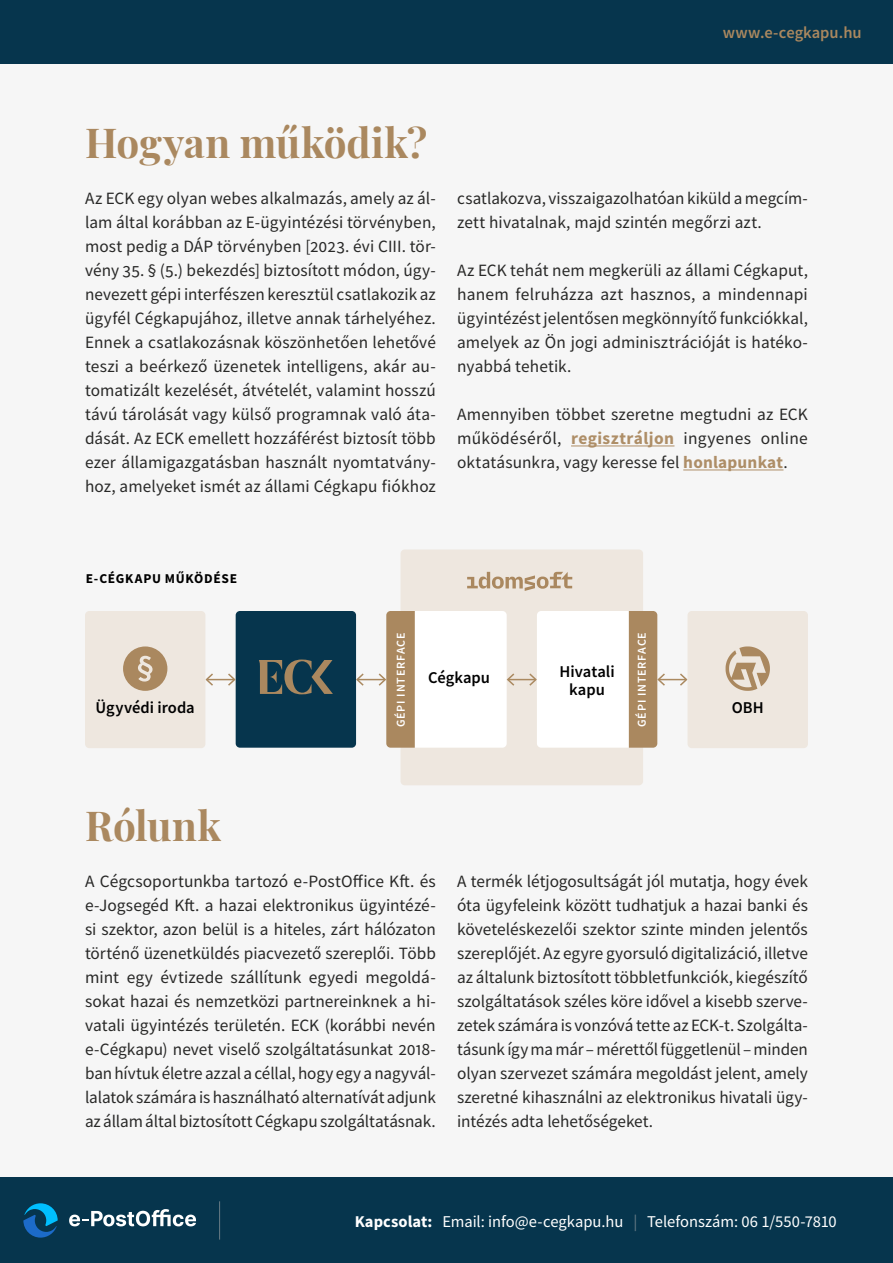
<style>
.page{position:relative;width:893px;height:1263px;background:#fff}
.page>*{position:absolute;margin:0;border:0;box-sizing:border-box;transform-origin:0 0}
.t1{font:700 40.5px "Playfair Display";color:#aa885f}
.t2{font:17.25px/24px "Source Sans Pro";letter-spacing:.005em;color:#282827;text-align:justify}
.t3{font:16.5px "Source Sans Pro";letter-spacing:-.005em;color:#fff}
.t4{font:600 16.5px/18px "Source Sans Pro";color:#000;text-align:center}
.t5{font:600 16.5px "Source Sans Pro";color:#aa885f}
.t6{font:700 13.5px "Source Sans Pro";letter-spacing:.05em;color:#000}
.t7{font:600 12px "Source Sans Pro";letter-spacing:.07em;color:#fff}
.s1{font-weight:700;color:#ae8e67}
.s2{font-weight:700}
.s3{color:#687c86}
</style>
<div class="page">
<div style="left:0;top:64px;width:893px;height:1199px;background:#f6f6f6"></div>
<div style="left:0;top:0;width:893px;height:64px;background:#06354d"></div>
<div style="left:0;top:1178px;width:893px;height:85px;background:#06354d"></div>
<hr style="left:219px;top:1201px;width:1px;height:38px;background:#687c86">
<svg style="left:23px;top:1203px;width:35px;height:34px"></svg>
<svg style="left:69px;top:1209px;width:127px;height:17px"></svg>
<hr style="left:571px;top:445px;width:103px;height:1px;background:#ae8e67">
<hr style="left:683px;top:469px;width:100px;height:1px;background:#ae8e67">
<div style="left:236px;top:611px;width:120px;height:137px;background:#06354d;border-radius:4px"></div>
<div style="left:400px;top:549px;width:243px;height:236px;background:#eee7df;border-radius:4px"></div>
<svg style="left:205px;top:673px;width:31px;height:13px"></svg>
<svg style="left:356px;top:611px;width:332px;height:137px"></svg>
<svg style="left:259px;top:659px;width:74px;height:35px"></svg>
<div style="left:688px;top:611px;width:120px;height:137px;background:#eee7df;border-radius:4px"></div>
<svg style="left:726px;top:646px;width:44px;height:45px"></svg>
<svg style="left:467px;top:572px;width:105px;height:19px"></svg>
<div style="left:85px;top:611px;width:120px;height:137px;background:#eee7df;border-radius:4px"></div>
<div style="left:123px;top:646px;width:44px;height:45px;background:#aa885f;border-radius:50%"></div>
<svg style="left:138px;top:656px;width:15px;height:25px"></svg>
<h1 class="t1" style="left:85px;top:111px;width:344px">Hogyan működik?</h1>
<p class="t5" style="left:723px;top:22px;width:140px">www.e-cegkapu.hu</p>
<p class="t2" style="left:85px;top:186px;width:352px">Az ECK egy olyan webes alkalmazás, amely az ál&shy;lam által korábban az E-ügyintézési törvényben, most pedig a DÁP törvényben [2023. évi CIII. tör&shy;vény 35. § (5.) bekezdés] biztosított módon, úgy&shy;nevezett gépi interfészen keresztül csatlakozik az ügyfél Cégkapujához, illetve annak tárhelyéhez.<br>Ennek a csatlakozásnak köszönhetően lehetővé teszi a beérkező üzenetek intelligens, akár au&shy;tomatizált kezelését, átvételét, valamint hosszú távú tárolását vagy külső programnak való áta&shy;dását. Az ECK emellett hozzáférést biztosít több ezer államigazgatásban használt nyomtatvány&shy;hoz, amelyeket ismét az állami Cégkapu fiókhoz</p>
<p class="t2" style="left:457px;top:186px;width:352px">csatlakozva, visszaigazolhatóan kiküld a megcím&shy;zett hivatalnak, majd szintén megőrzi azt.</p>
<p class="t2" style="left:457px;top:258px;width:352px">Az ECK tehát nem megkerüli az állami Cégkaput, hanem felruházza azt hasznos, a mindennapi ügyintézést jelentősen megkönnyítő funkciókkal, amelyek az Ön jogi adminisztrációját is hatéko&shy;nyabbá tehetik.</p>
<p class="t2" style="left:457px;top:402px;width:352px">Amennyiben többet szeretne megtudni az ECK működéséről, <span class="s1">regisztráljon</span> ingyenes online oktatásunkra, vagy keresse fel <span class="s1">honlapunkat</span>.</p>
<p class="t6" style="left:86px;top:569px;width:153px">E-CÉGKAPU MŰKÖDÉSE</p>
<p class="t7" style="left:393px;top:727px;width:96px;rotate:-90deg">GÉPI INTERFACE</p>
<p class="t7" style="left:634px;top:727px;width:96px;rotate:-90deg">GÉPI INTERFACE</p>
<p class="t4" style="left:559px;top:662px;width:57px">Hivatali kapu</p>
<p class="t4" style="left:428px;top:668px;width:64px">Cégkapu</p>
<p class="t4" style="left:96px;top:698px;width:101px">Ügyvédi iroda</p>
<p class="t4" style="left:732px;top:698px;width:34px">OBH</p>
<h1 class="t1" style="left:85px;top:794px;width:138px">Rólunk</h1>
<p class="t2" style="left:85px;top:869px;width:352px">A Cégcsoportunkba tartozó e-PostOffice Kft. és e-Jogsegéd Kft. a hazai elektronikus ügyintézé&shy;si szektor, azon belül is a hiteles, zárt hálózaton történő üzenetküldés piacvezető szereplői. Több mint egy évtizede szállítunk egyedi megoldá&shy;sokat hazai és nemzetközi partnereinknek a hi&shy;vatali ügyintézés területén. ECK (korábbi nevén e-Cégkapu) nevet viselő szolgáltatásunkat 2018- ban hívtuk életre azzal a céllal, hogy egy a nagyvál&shy;lalatok számára is használható alternatívát adjunk az állam által biztosított Cégkapu szolgáltatásnak.</p>
<p class="t2" style="left:457px;top:869px;width:352px">A termék létjogosultságát jól mutatja, hogy évek óta ügyfeleink között tudhatjuk a hazai banki és követeléskezelői szektor szinte minden jelentős szereplőjét. Az egyre gyorsuló digitalizáció, illetve az általunk biztosított többletfunkciók, kiegészítő szolgáltatások széles köre idővel a kisebb szerve&shy;zetek számára is vonzóvá tette az ECK-t. Szolgálta&shy;tásunk így ma már – mérettől függetlenül – minden olyan szervezet számára megoldást jelent, amely szeretné kihasználni az elektronikus hivatali ügy&shy;intézés adta lehetőségeket.</p>
<p class="t3" style="left:355px;top:1211px;width:484px"><span class="s2">Kapcsolat:</span> Email: info@e-cegkapu.hu <span class="s3">|</span> Telefonszám: 06 1/550-7810</p>
</div>
